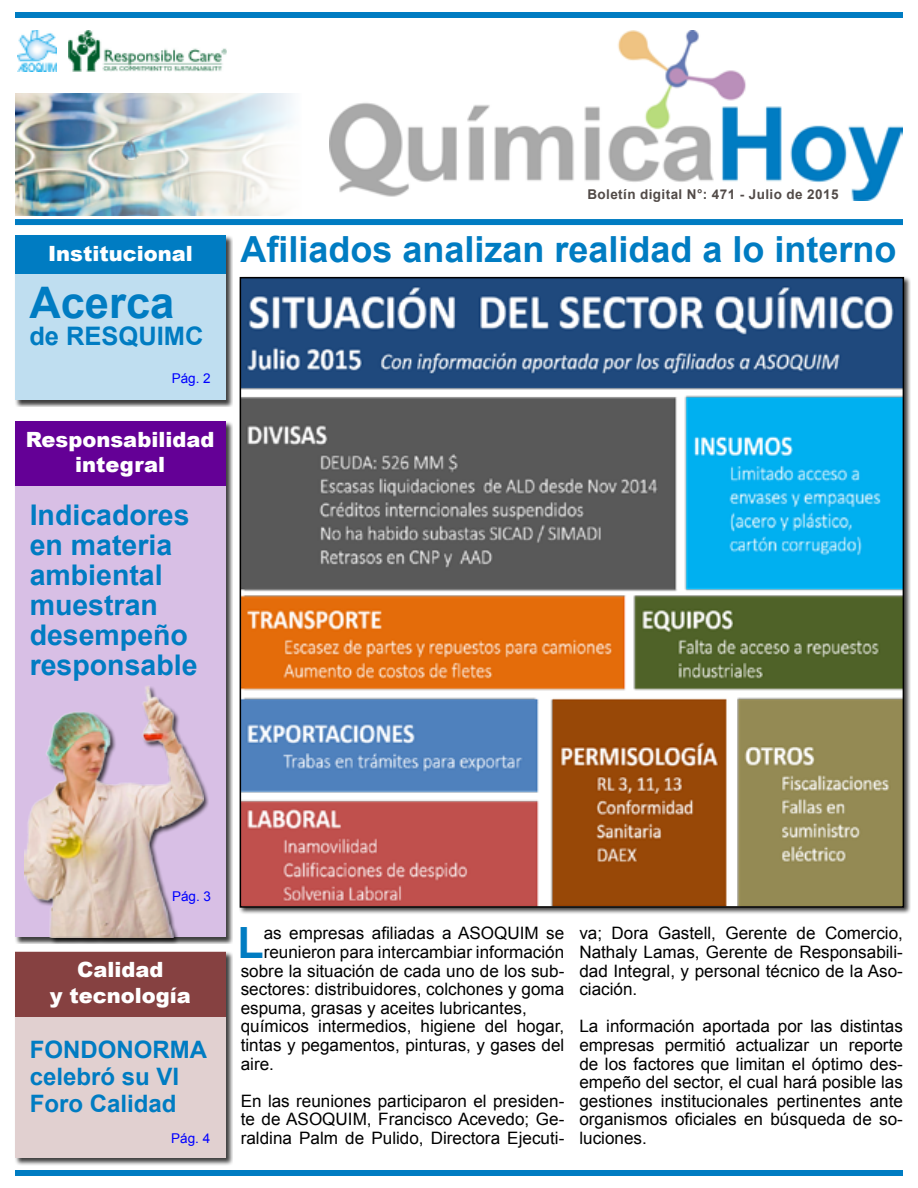
<style>
.page{position:relative;width:918px;height:1188px;background:#fff}
.page>*{position:absolute;margin:0;border:0;box-sizing:border-box;transform-origin:0 0}
.t1{font:700 43.5px "Arial";color:#007cc2}
.t2{font:700 43.05px "Arial";color:#007cc2}
.t3{font:700 36px "Arial";color:#007cc2}
.t4{font:700 28.5px/30px "Arial";color:#007cc2}
.t5{font:700 25.5px "Arial";color:#007cc2}
.t6{font:700 24px/27px "Arial";color:#007cc2}
.t7{font:900 21px/25.2px "Arial";color:#fff;text-align:center}
.t8{font:17.1px/18.6px "Arial";color:#000;text-align:justify}
.t9{font:700 13.5px "Arial";letter-spacing:.03em;color:#524b48}
.t10{font:13.5px "Arial";color:#00f}
</style>
<div class="page">
<div style="left:15px;top:12px;width:888px;height:6px;background:#007cc2"></div>
<div style="left:15px;top:1170px;width:888px;height:6px;background:#007cc2"></div>
<div style="left:14px;top:421px;width:219px;height:523px;background:#000;opacity:.75"></div>
<div style="left:15px;top:422px;width:211px;height:516px;background:#d8bfe5"></div>
<img style="left:69px;top:30px;width:157px;height:42px">
<div style="left:14px;top:235px;width:219px;height:172px;background:#000;opacity:.75"></div>
<div style="left:15px;top:236px;width:211px;height:164px;background:#bfdef0"></div>
<img style="left:330px;top:30px;width:573px;height:170px">
<img style="left:18px;top:30px;width:39px;height:41px">
<div style="left:15px;top:219px;width:888px;height:6px;background:#007cc2"></div>
<div style="left:15px;top:236px;width:211px;height:38px;background:#007cc2"></div>
<div style="left:14px;top:951px;width:219px;height:214px;background:#000;opacity:.75"></div>
<div style="left:15px;top:952px;width:211px;height:206px;background:#e1d0d0"></div>
<div style="left:15px;top:952px;width:211px;height:64px;background:#864141"></div>
<div style="left:15px;top:422px;width:210px;height:64px;background:#640096"></div>
<div style="left:239px;top:276px;width:672px;height:639px;background:#000;opacity:.75"></div>
<img style="left:243px;top:280px;width:658px;height:625px">
<img style="left:15px;top:93px;width:277px;height:123px">
<div style="left:25px;top:686px;width:184px;height:258px;background:#000;opacity:.75"></div>
<img style="left:25px;top:686px;width:178px;height:252px">
<p class="t9" style="left:587px;top:185px;width:253px">Boletín digital N°: 471 - Julio de 2015</p>
<p class="t7" style="left:48px;top:240px;width:146px">Institucional</p>
<h3 class="t3" style="left:240px;top:225px;width:658px">Afiliados analizan realidad a lo interno</h3>
<h1 class="t1" style="left:29px;top:274px;width:147px">Acerca</h1>
<h3 class="t5" style="left:29px;top:319px;width:176px">de RESQUIMC</h3>
<p class="t10" style="left:172px;top:370px;width:41px">Pág. 2</p>
<p class="t7" style="left:26px;top:426px;width:190px">Responsabilidad integral</p>
<h3 class="t4" style="left:30px;top:500px;width:169px">Indicadores en materia ambiental muestran desempeño responsable</h3>
<p class="t10" style="left:172px;top:887px;width:41px">Pág. 3</p>
<p class="t7" style="left:50px;top:957px;width:143px">Calidad<br>y tecnología</p>
<h3 class="t6" style="left:30px;top:1037px;width:179px">FONDONORMA celebró su VI<br>Foro Calidad</h3>
<p class="t10" style="left:171px;top:1130px;width:41px">Pág. 4</p>
<h2 class="t2" style="left:237px;top:914px;width:28px">L</h2>
<p class="t8" style="left:264px;top:924px;width:302px">as empresas afiliadas a ASOQUIM se</p>
<p class="t8" style="left:264px;top:943px;width:302px">reunieron para intercambiar información</p>
<p class="t8" style="left:241px;top:961px;width:325px">sobre la situación de cada uno de los sub-</p>
<p class="t8" style="left:241px;top:980px;width:325px">sectores: distribuidores, colchones y goma</p>
<p class="t8" style="left:241px;top:999px;width:288px">espuma, grasas y aceites lubricantes,</p>
<p class="t8" style="left:241px;top:1017px;width:325px">químicos intermedios, higiene del hogar,</p>
<p class="t8" style="left:241px;top:1036px;width:325px">tintas y pegamentos, pinturas, y gases del</p>
<p class="t8" style="left:241px;top:1054px;width:35px">aire.</p>
<p class="t8" style="left:241px;top:1092px;width:325px">En las reuniones participaron el presiden&shy;te de ASOQUIM, Francisco Acevedo; Ge&shy;raldina Palm de Pulido, Directora Ejecuti-</p>
<p class="t8" style="left:579px;top:924px;width:325px">va; Dora Gastell, Gerente de Comercio, Nathaly Lamas, Gerente de Responsabili&shy;dad Integral, y personal técnico de la Aso&shy;ciación.</p>
<p class="t8" style="left:579px;top:1017px;width:325px">La información aportada por las distintas empresas permitió actualizar un reporte de los factores que limitan el óptimo des&shy;empeño del sector, el cual hará posible las gestiones institucionales pertinentes ante organismos oficiales en búsqueda de so&shy;luciones.</p>
</div>
